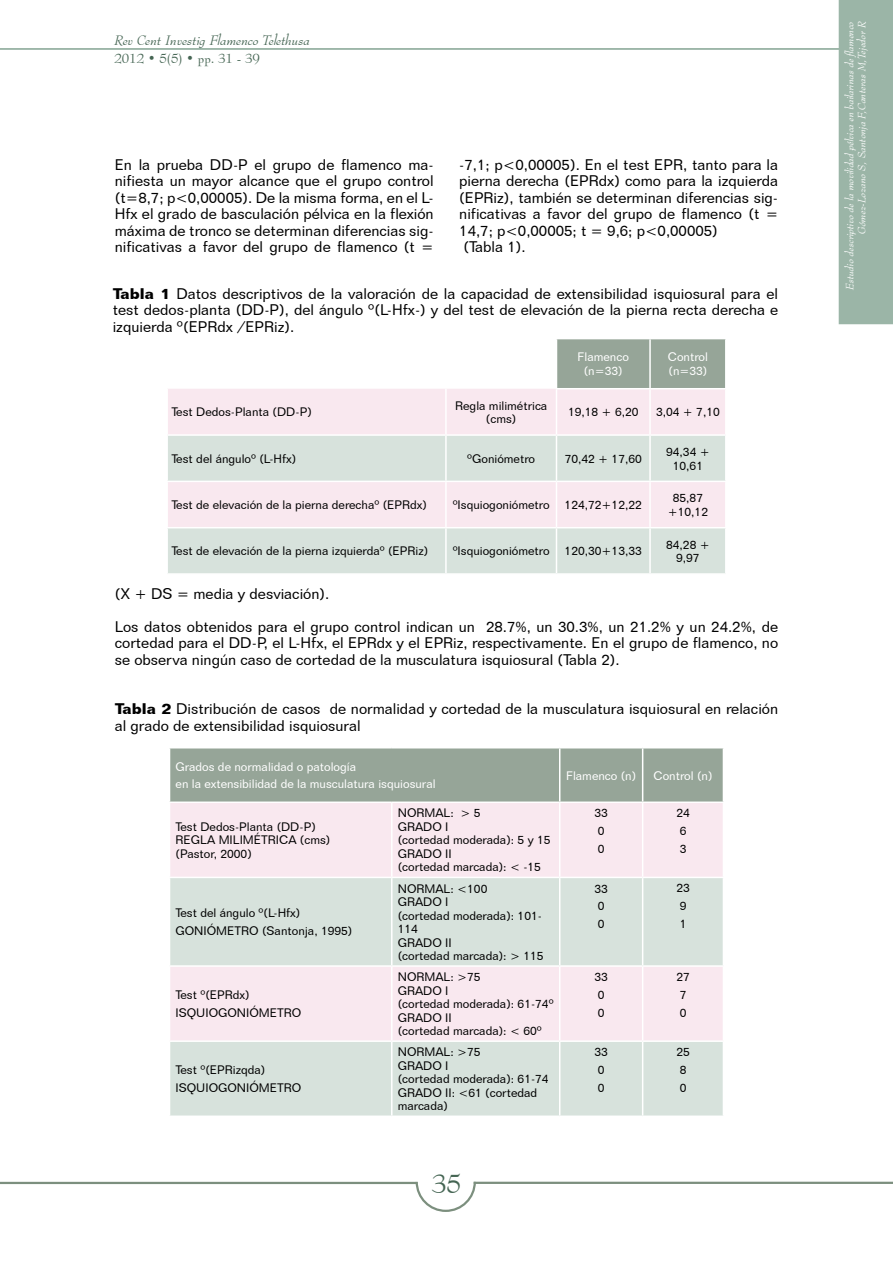
<style>
.page{position:relative;width:893px;height:1263px;background:#fff}
.page>*{position:absolute;margin:0;border:0;box-sizing:border-box;transform-origin:0 0}
.t1{font:27px "Bernhard Modern BT";color:#456553}
.t2{font:15px/16.5px "Folio BT";color:#000;text-align:justify}
.t3{font:italic 13.5px "Bernhard Modern BT";color:#456553}
.t4{font:13.5px "Bernhard Modern BT";color:#456553}
.t5{font:12px/13.5px "Folio BT";color:#000}
.t6{font:12px/13.5px "Folio BT";color:#fff}
.t7{font:italic 10.5px/12px "Bernhard Modern BT";color:#fff;text-align:right}
.s1{font-weight:700}
</style>
<div class="page">
<hr style="left:474px;top:1182px;width:419px;height:2px;background:#7c8f7e">
<hr style="left:0;top:1182px;width:416px;height:2px;background:#7c8f7e">
<svg style="left:414px;top:1181px;width:63px;height:31px"></svg>
<div style="left:839px;top:0;width:54px;height:324px;background:#9bb5a7"></div>
<hr style="left:0;top:48px;width:855px;height:2px;background:#9bb5a7">
<div style="left:557px;top:339px;width:168px;height:49px;background:#96a598"></div>
<div style="left:168px;top:389px;width:557px;height:45px;background:#f9e8ef"></div>
<svg style="left:168px;top:436px;width:557px;height:137px;background:#e2e4e2"></svg>
<hr style="left:649px;top:339px;width:2px;height:49px;background:#fff">
<hr style="left:445px;top:389px;width:2px;height:45px;background:#fff">
<hr style="left:556px;top:389px;width:1px;height:45px;background:#fff">
<hr style="left:649px;top:389px;width:2px;height:45px;background:#fff">
<hr style="left:445px;top:482px;width:2px;height:45px;background:#fff">
<hr style="left:556px;top:482px;width:1px;height:45px;background:#fff">
<hr style="left:649px;top:482px;width:2px;height:45px;background:#fff">
<hr style="left:166px;top:527px;width:280px;height:1px;background:#fff">
<hr style="left:446px;top:527px;width:110px;height:1px;background:#fff">
<hr style="left:445px;top:528px;width:2px;height:45px;background:#fff">
<hr style="left:556px;top:527px;width:94px;height:1px;background:#fff">
<hr style="left:556px;top:528px;width:1px;height:45px;background:#fff">
<hr style="left:650px;top:527px;width:77px;height:1px;background:#fff">
<hr style="left:649px;top:528px;width:2px;height:45px;background:#fff">
<hr style="left:166px;top:481px;width:280px;height:1px;background:#fff">
<hr style="left:445px;top:436px;width:2px;height:45px;background:#fff">
<hr style="left:446px;top:481px;width:110px;height:1px;background:#fff">
<hr style="left:556px;top:436px;width:1px;height:45px;background:#fff">
<hr style="left:556px;top:481px;width:94px;height:1px;background:#fff">
<hr style="left:649px;top:436px;width:2px;height:45px;background:#fff">
<hr style="left:650px;top:481px;width:77px;height:1px;background:#fff">
<div style="left:170px;top:748px;width:553px;height:53px;background:#96a598"></div>
<div style="left:170px;top:803px;width:553px;height:74px;background:#f9e8ef"></div>
<svg style="left:170px;top:878px;width:553px;height:237px;background:#e1e4e2"></svg>
<hr style="left:391px;top:803px;width:1px;height:74px;background:#fff">
<hr style="left:559px;top:803px;width:1px;height:74px;background:#fff">
<hr style="left:642px;top:803px;width:1px;height:74px;background:#fff">
<hr style="left:391px;top:967px;width:1px;height:73px;background:#fff">
<hr style="left:559px;top:967px;width:1px;height:73px;background:#fff">
<hr style="left:642px;top:967px;width:1px;height:73px;background:#fff">
<hr style="left:169px;top:965px;width:223px;height:2px;background:#fff">
<hr style="left:391px;top:878px;width:1px;height:87px;background:#fff">
<hr style="left:392px;top:965px;width:168px;height:2px;background:#fff">
<hr style="left:559px;top:878px;width:1px;height:87px;background:#fff">
<hr style="left:560px;top:965px;width:83px;height:2px;background:#fff">
<hr style="left:642px;top:878px;width:1px;height:87px;background:#fff">
<hr style="left:643px;top:965px;width:81px;height:2px;background:#fff">
<hr style="left:169px;top:1040px;width:223px;height:2px;background:#fff">
<hr style="left:392px;top:1040px;width:168px;height:2px;background:#fff">
<hr style="left:391px;top:1042px;width:1px;height:73px;background:#fff">
<hr style="left:560px;top:1040px;width:83px;height:2px;background:#fff">
<hr style="left:559px;top:1042px;width:1px;height:73px;background:#fff">
<hr style="left:643px;top:1040px;width:81px;height:2px;background:#fff">
<hr style="left:642px;top:1042px;width:1px;height:73px;background:#fff">
<hr style="left:559px;top:748px;width:1px;height:53px;background:#fff">
<hr style="left:642px;top:748px;width:1px;height:53px;background:#fff">
<p class="t3" style="left:114px;top:31px;width:198px">Rev Cent Investig Flamenco Telethusa</p>
<p class="t4" style="left:114px;top:49px;width:147px">2012 • 5(5) • pp. 31 - 39</p>
<p class="t2" style="left:115px;top:156px;width:320px">En la prueba DD-P el grupo de flamenco ma&shy;nifiesta un mayor alcance que el grupo control (t=8,7; p&lt;0,00005). De la misma forma, en el L-Hfx el grado de basculación pélvica en la flexión máxima de tronco se determinan diferencias sig&shy;nificativas a favor del grupo de flamenco (t =</p>
<p class="t2" style="left:459px;top:156px;width:320px;text-align:left">-7,1; p&lt;0,00005). En el test EPR, tanto para la pierna derecha (EPRdx) como para la izquierda (EPRiz), también se determinan diferencias sig&shy;nificativas a favor del grupo de flamenco (t = 14,7; p&lt;0,00005; t = 9,6; p&lt;0,00005)<br>(Tabla 1).</p>
<p class="t2" style="left:113px;top:285px;width:667px"><span class="s1">Tabla 1</span> Datos descriptivos de la valoración de la capacidad de extensibilidad isquiosural para el test dedos-planta (DD-P), del ángulo º(L-Hfx-) y del test de elevación de la pierna recta derecha e izquierda º(EPRdx /EPRiz).</p>
<p class="t6" style="left:578px;top:350px;width:53px;text-align:center">Flamenco (n=33)</p>
<p class="t6" style="left:668px;top:350px;width:42px">Control (n=33)</p>
<p class="t5" style="left:171px;top:405px;width:142px">Test Dedos-Planta (DD-P)</p>
<p class="t5" style="left:455px;top:399px;width:94px;text-align:center">Regla milimétrica (cms)</p>
<p class="t5" style="left:568px;top:405px;width:72px">19,18 + 6,20</p>
<p class="t5" style="left:656px;top:405px;width:65px">3,04 + 7,10</p>
<p class="t5" style="left:171px;top:452px;width:126px">Test del ánguloº (L-Hfx)</p>
<p class="t5" style="left:467px;top:452px;width:69px">ºGoniómetro</p>
<p class="t5" style="left:565px;top:452px;width:79px">70,42 + 17,60</p>
<p class="t5" style="left:666px;top:445px;width:45px;text-align:center">94,34 +<br>10,61</p>
<p class="t5" style="left:171px;top:498px;width:257px">Test de elevación de la pierna derechaº (EPRdx)</p>
<p class="t5" style="left:453px;top:498px;width:191px">ºIsquiogoniómetro 124,72+12,22</p>
<p class="t5" style="left:668px;top:491px;width:42px;text-align:center">85,87 +10,12</p>
<p class="t5" style="left:171px;top:544px;width:258px">Test de elevación de la pierna izquierdaº (EPRiz)</p>
<p class="t5" style="left:453px;top:544px;width:191px">ºIsquiogoniómetro 120,30+13,33</p>
<p class="t5" style="left:666px;top:538px;width:45px;text-align:center">84,28 +<br>9,97</p>
<p class="t2" style="left:115px;top:585px;width:216px">(X + DS = media y desviación).</p>
<p class="t2" style="left:115px;top:618px;width:665px">Los datos obtenidos para el grupo control indican un 28.7%, un 30.3%, un 21.2% y un 24.2%, de cortedad para el DD-P, el L-Hfx, el EPRdx y el EPRiz, respectivamente. En el grupo de flamenco, no se observa ningún caso de cortedad de la musculatura isquiosural (Tabla 2).</p>
<p class="t2" style="left:115px;top:700px;width:665px"><span class="s1">Tabla 2</span> Distribución de casos de normalidad y cortedad de la musculatura isquiosural en relación al grado de extensibilidad isquiosural</p>
<p class="t6" style="left:176px;top:757px;width:262px;line-height:17.7px">Grados de normalidad o patología<br>en la extensibilidad de la musculatura isquiosural</p>
<p class="t6" style="left:566px;top:768px;width:72px">Flamenco (n)</p>
<p class="t6" style="left:654px;top:768px;width:60px">Control (n)</p>
<p class="t5" style="left:176px;top:820px;width:156px">Test Dedos-Planta (DD-P)<br>REGLA MILIMÉTRICA (cms) (Pastor, 2000)</p>
<p class="t5" style="left:398px;top:806px;width:154px">NORMAL: &gt; 5<br>GRADO I<br>(cortedad moderada): 5 y 15<br>GRADO II<br>(cortedad marcada): &lt; -15</p>
<p class="t5" style="left:594px;top:804px;width:15px;line-height:17.7px">33<br>0<br>0</p>
<p class="t5" style="left:676px;top:804px;width:15px;line-height:17.7px">24<br>6<br>3</p>
<p class="t5" style="left:176px;top:904px;width:178px;line-height:17.7px">Test del ángulo º(L-Hfx)<br>GONIÓMETRO (Santonja, 1995)</p>
<p class="t5" style="left:176px;top:986px;width:127px;line-height:17.7px">Test º(EPRdx)<br>ISQUIOGONIÓMETRO</p>
<p class="t5" style="left:176px;top:1061px;width:127px;line-height:17.7px">Test º(EPRizqda)<br>ISQUIOGONIÓMETRO</p>
<p class="t5" style="left:398px;top:881px;width:147px">NORMAL: &lt;100<br>GRADO I<br>(cortedad moderada): 101-<br>114<br>GRADO II<br>(cortedad marcada): &gt; 115</p>
<p class="t5" style="left:594px;top:879px;width:15px;line-height:17.7px">33<br>0<br>0</p>
<p class="t5" style="left:676px;top:879px;width:15px;line-height:17.7px">23<br>9<br>1</p>
<p class="t5" style="left:398px;top:970px;width:157px">NORMAL: &gt;75<br>GRADO I<br>(cortedad moderada): 61-74º<br>GRADO II<br>(cortedad marcada): &lt; 60º</p>
<p class="t5" style="left:594px;top:968px;width:15px;line-height:17.7px">33<br>0<br>0</p>
<p class="t5" style="left:676px;top:968px;width:15px;line-height:17.7px">27<br>7<br>0</p>
<p class="t5" style="left:398px;top:1045px;width:152px">NORMAL: &gt;75<br>GRADO I<br>(cortedad moderada): 61-74<br>GRADO II: &lt;61 (cortedad marcada)</p>
<p class="t5" style="left:594px;top:1043px;width:15px;line-height:17.7px">33<br>0<br>0</p>
<p class="t5" style="left:676px;top:1043px;width:15px;line-height:17.7px">25<br>8<br>0</p>
<h1 class="t1" style="left:432px;top:1166px;width:31px">35</h1>
<p class="t7" style="left:843px;top:290px;width:271px;rotate:-90deg">Estudio descriptivo de la movilidad pélvica en bailarinas de flamenco<br>Gómez-Lozano S, Santonja F,Canteras M,Tejedor R</p>
</div>
